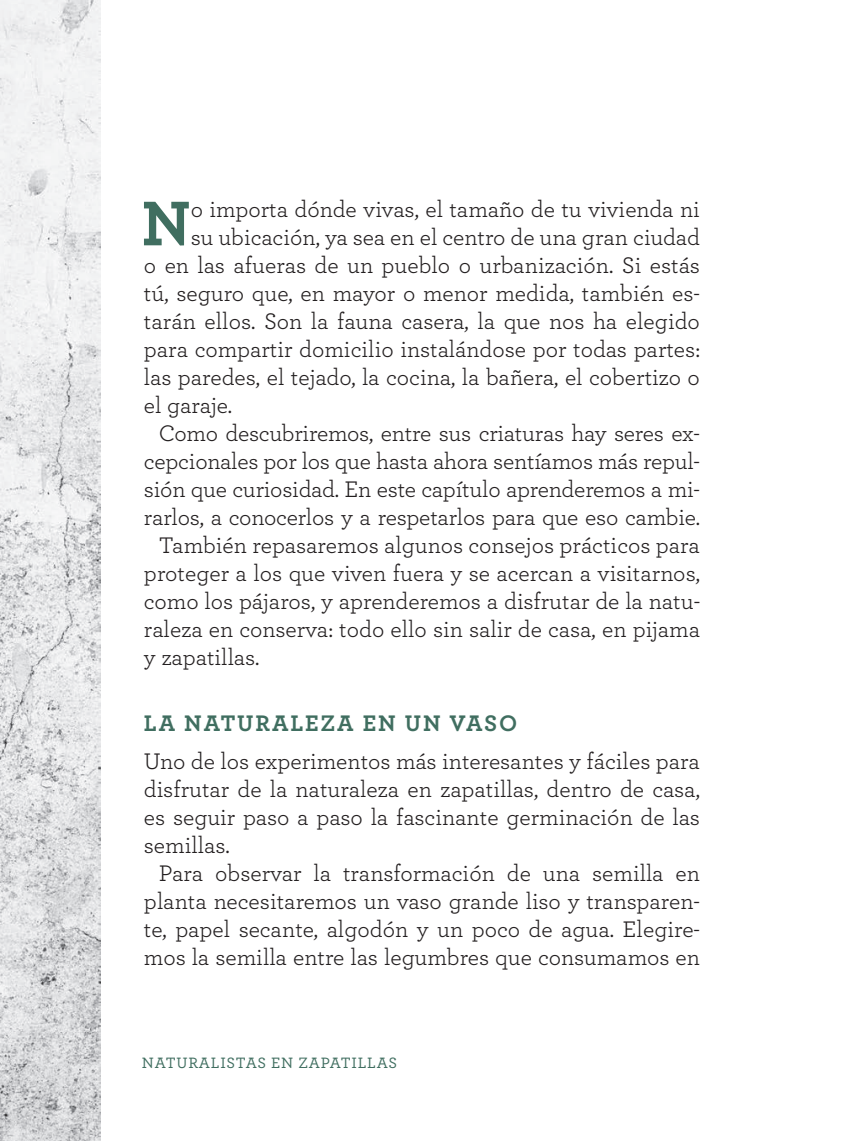
<style>
.page{position:relative;width:844px;height:1141px;background:#fff}
.page>*{position:absolute;margin:0;border:0;box-sizing:border-box;transform-origin:0 0}
.t1{font:700 66.15px "Archer";color:#406e60}
.t2{font:23.62px/28px "Archer";color:#231f20;text-align:justify}
.t3{font:700 23.62px "Archer";letter-spacing:.08em;color:#406e60}
.t4{font:500 15.75px "Archer";letter-spacing:.05em;color:#406e60}
</style>
<div class="page">
<img style="left:0;top:0;width:101px;height:1141px">
<img style="left:0;top:1033px;width:100px;height:108px">
<h1 class="t1" style="left:141px;top:171px;width:51px">N</h1>
<p class="t2" style="left:191px;top:194px;width:510px">o importa dónde vivas, el tamaño de tu vivienda ni</p>
<p class="t2" style="left:191px;top:222px;width:510px">su ubicación, ya sea en el centro de una gran ciudad</p>
<p class="t2" style="left:144px;top:250px;width:557px">o en las afueras de un pueblo o urbanización. Si estás</p>
<p class="t2" style="left:144px;top:278px;width:557px">tú, seguro que, en mayor o menor medida, también es-</p>
<p class="t2" style="left:144px;top:306px;width:557px">tarán ellos. Son la fauna casera, la que nos ha elegido</p>
<p class="t2" style="left:144px;top:334px;width:557px">para compartir domicilio instalándose por todas partes:</p>
<p class="t2" style="left:144px;top:362px;width:557px">las paredes, el tejado, la cocina, la bañera, el cobertizo o</p>
<p class="t2" style="left:144px;top:390px;width:90px">el garaje.</p>
<p class="t2" style="left:159px;top:418px;width:542px">Como descubriremos, entre sus criaturas hay seres ex-</p>
<p class="t2" style="left:144px;top:446px;width:557px">cepcionales por los que hasta ahora sentíamos más repul-</p>
<p class="t2" style="left:144px;top:474px;width:557px">sión que curiosidad. En este capítulo aprenderemos a mi-</p>
<p class="t2" style="left:144px;top:502px;width:557px">rarlos, a conocerlos y a respetarlos para que eso cambie.</p>
<p class="t2" style="left:159px;top:530px;width:542px">También repasaremos algunos consejos prácticos para</p>
<p class="t2" style="left:144px;top:558px;width:557px">proteger a los que viven fuera y se acercan a visitarnos,</p>
<p class="t2" style="left:144px;top:586px;width:557px">como los pájaros, y aprenderemos a disfrutar de la natu-</p>
<p class="t2" style="left:144px;top:614px;width:557px">raleza en conserva: todo ello sin salir de casa, en pijama</p>
<p class="t2" style="left:144px;top:642px;width:117px">y zapatillas.</p>
<p class="t3" style="left:144px;top:705px;width:375px">LA NATURALEZA EN UN VASO</p>
<p class="t2" style="left:144px;top:746px;width:557px">Uno de los experimentos más interesantes y fáciles para disfrutar de la naturaleza en zapatillas, dentro de casa, es seguir paso a paso la fascinante germinación de las semillas.</p>
<p class="t2" style="left:144px;top:858px;width:557px;text-indent:15px">Para observar la transformación de una semilla en planta necesitaremos un vaso grande liso y transparen&shy;te, papel secante, algodón y un poco de agua. Elegire&shy;mos la semilla entre las legumbres que consumamos en</p>
<p class="t4" style="left:142px;top:1052px;width:256px">NATURALISTAS EN ZAPATILLAS</p>
</div>
